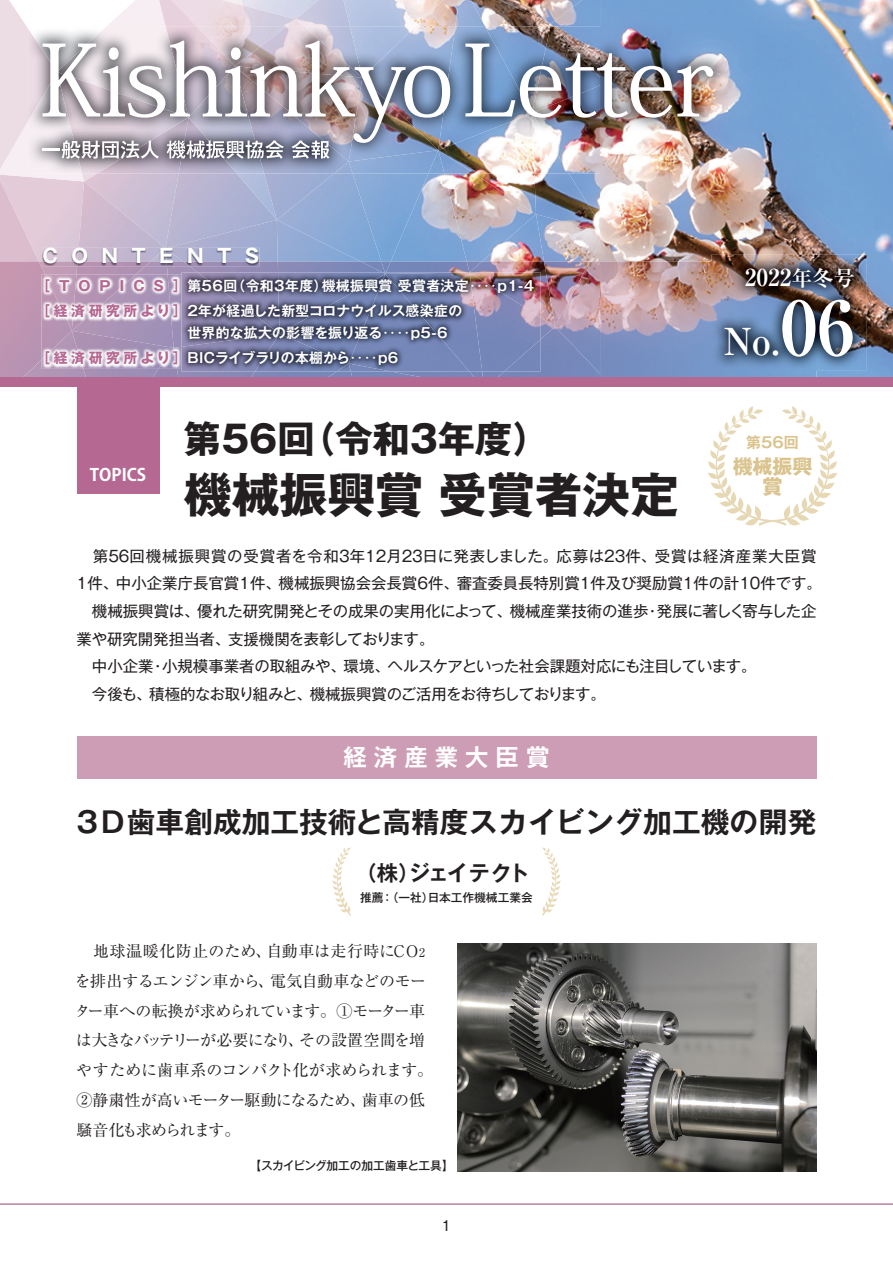
<style>
.page{position:relative;width:893px;height:1263px;background:#fff}
.page>*{position:absolute;margin:0;border:0;box-sizing:border-box;transform-origin:0 0}
.t1{font:700 47.85px "Gothic MB101 Pr 6 N";color:#231f20}
.t2{font:700 37.2px "Gothic MB101 Pr 6 N";color:#231f20}
.t3{font:700 37.2px "Ryumin Pr 6 N";color:#fff}
.t4{font:700 28.65px "Gothic MB101 Pr 6 N De";color:#231f20}
.t5{font:700 23.4px "Ryumin Pr 6 N";color:#fff}
.t6{font:700 23.4px "Gothic MB101 Pr 6 N De";letter-spacing:.3em;color:#fff}
.t7{font:700 21.3px "Gothic MB101 Pr 6 N De";letter-spacing:-.1em;color:#231f20}
.t8{font:700 19.95px/20px "Gothic MB101 Pr 6 N";color:#dac38d;text-align:center}
.t9{font:700 19.2px "Gothic MB101 Pr 6 N";letter-spacing:.695em;color:#fff}
.t10{font:700 16.95px "Koz Go Pr 6 N";color:#fff}
.t11{font:15.9px/29.7px "Ryumin Pr 6 N";letter-spacing:-.025em;color:#231f20}
.t12{font:15.45px/27.6px "Gothic MB101 Pr 6 N";color:#231f20}
.t13{font:700 15px "Gothic MB101 Pr 6 N De";color:#dac38d}
.t14{font:500 14.85px "Gothic BBB Pr 6 N";color:#231f20}
.t15{font:700 13.8px/25.5px "Gothic MB101 Pr 6 N De";letter-spacing:.03em;color:#fff}
.t16{font:700 13.8px "Gothic MB101 Pr 6 N De";color:#fff}
.t17{font:500 11.7px "Gothic MB101 Pr 6 N";letter-spacing:-.03em;color:#231f20}
.t18{font:500 11.7px "Gothic MB101 Pr 6 N";color:#231f20}
.s1{font-family:"Gothic MB101 Pr 6 N";color:#b56891}
.s2{font-size:21px}
.s3{font-size:74.4px}
.s4{font-size:12px}
</style>
<div class="page">
<img style="left:600px;top:0;width:293px;height:377px">
<img style="left:485px;top:0;width:115px;height:26px">
<img style="left:0;top:121px;width:82px;height:60px">
<img style="left:0;top:180px;width:39px;height:81px">
<img style="left:544px;top:231px;width:56px;height:30px">
<img style="left:536px;top:173px;width:64px;height:58px">
<img style="left:79px;top:181px;width:86px;height:67px">
<img style="left:82px;top:173px;width:15px;height:8px">
<img style="left:197px;top:0;width:146px;height:26px">
<img style="left:159px;top:0;width:38px;height:26px">
<img style="left:166px;top:173px;width:71px;height:75px">
<img style="left:237px;top:173px;width:27px;height:47px">
<img style="left:167px;top:220px;width:110px;height:41px">
<img style="left:264px;top:173px;width:13px;height:47px">
<img style="left:443px;top:0;width:12px;height:26px">
<img style="left:287px;top:19px;width:17px;height:7px">
<img style="left:277px;top:173px;width:104px;height:88px">
<img style="left:343px;top:0;width:100px;height:26px">
<img style="left:391px;top:173px;width:53px;height:88px">
<img style="left:500px;top:0;width:82px;height:24px">
<img style="left:455px;top:0;width:30px;height:26px">
<img style="left:444px;top:173px;width:38px;height:88px">
<img style="left:474px;top:173px;width:62px;height:41px">
<img style="left:482px;top:214px;width:62px;height:47px">
<img style="left:600px;top:261px;width:216px;height:116px">
<img style="left:590px;top:261px;width:10px;height:65px">
<img style="left:0;top:261px;width:45px;height:116px">
<img style="left:18px;top:360px;width:65px;height:17px">
<img style="left:555px;top:261px;width:35px;height:65px">
<img style="left:136px;top:266px;width:53px;height:8px">
<img style="left:83px;top:369px;width:66px;height:8px">
<img style="left:149px;top:369px;width:28px;height:8px">
<img style="left:189px;top:261px;width:171px;height:11px">
<img style="left:177px;top:369px;width:71px;height:8px">
<img style="left:555px;top:326px;width:45px;height:51px">
<img style="left:248px;top:372px;width:73px;height:5px">
<img style="left:321px;top:372px;width:30px;height:5px">
<img style="left:360px;top:261px;width:107px;height:11px">
<img style="left:478px;top:372px;width:4px;height:5px">
<img style="left:482px;top:327px;width:73px;height:50px">
<img style="left:351px;top:372px;width:40px;height:5px">
<img style="left:391px;top:372px;width:87px;height:5px">
<img style="left:467px;top:261px;width:3px;height:11px">
<img style="left:470px;top:261px;width:85px;height:66px">
<hr style="left:0;top:1203px;width:893px;height:2px;background:#b56891">
<img style="left:600px;top:26px;width:128px;height:147px">
<img style="left:569px;top:118px;width:31px;height:55px">
<img style="left:550px;top:26px;width:50px;height:18px">
<img style="left:28px;top:29px;width:29px;height:43px">
<img style="left:28px;top:72px;width:29px;height:101px">
<img style="left:534px;top:118px;width:35px;height:55px">
<img style="left:57px;top:26px;width:109px;height:14px">
<img style="left:57px;top:159px;width:122px;height:14px">
<img style="left:166px;top:26px;width:69px;height:14px">
<img style="left:179px;top:159px;width:10px;height:14px">
<img style="left:189px;top:159px;width:46px;height:14px">
<img style="left:349px;top:159px;width:79px;height:3px">
<img style="left:235px;top:159px;width:114px;height:14px">
<img style="left:416px;top:26px;width:22px;height:14px">
<img style="left:235px;top:26px;width:115px;height:14px">
<img style="left:334px;top:162px;width:19px;height:11px">
<img style="left:350px;top:26px;width:66px;height:14px">
<img style="left:428px;top:159px;width:10px;height:14px">
<img style="left:532px;top:26px;width:18px;height:18px">
<img style="left:438px;top:26px;width:94px;height:87px">
<img style="left:438px;top:113px;width:96px;height:60px">
<img style="left:465px;top:44px;width:248px;height:74px">
<img style="left:43px;top:40px;width:407px;height:119px">
<img style="left:712px;top:255px;width:155px;height:115px">
<img style="left:712px;top:261px;width:104px;height:109px">
<img style="left:42px;top:248px;width:36px;height:13px">
<img style="left:78px;top:248px;width:73px;height:13px">
<img style="left:151px;top:248px;width:14px;height:13px">
<img style="left:165px;top:248px;width:95px;height:13px">
<img style="left:42px;top:261px;width:103px;height:5px">
<img style="left:145px;top:261px;width:38px;height:5px">
<img style="left:183px;top:261px;width:77px;height:5px">
<div style="left:0;top:377px;width:893px;height:10px;background:#b56891"></div>
<div style="left:77px;top:377px;width:82px;height:117px;background:#b56891"></div>
<svg style="left:708px;top:406px;width:129px;height:120px"></svg>
<div style="left:77px;top:736px;width:739px;height:43px;background:#cd9cb5"></div>
<img style="left:457px;top:943px;width:359px;height:228px">
<svg style="left:332px;top:847px;width:19px;height:69px"></svg>
<svg style="left:542px;top:847px;width:19px;height:69px"></svg>
<img style="left:83px;top:348px;width:76px;height:21px">
<img style="left:42px;top:274px;width:30px;height:57px">
<img style="left:42px;top:331px;width:41px;height:38px">
<img style="left:72px;top:274px;width:96px;height:74px">
<img style="left:159px;top:348px;width:15px;height:21px">
<img style="left:168px;top:274px;width:13px;height:74px">
<img style="left:174px;top:347px;width:7px;height:22px">
<img style="left:181px;top:272px;width:17px;height:62px">
<img style="left:198px;top:272px;width:183px;height:62px">
<img style="left:181px;top:334px;width:74px;height:38px">
<img style="left:255px;top:334px;width:82px;height:38px">
<img style="left:337px;top:363px;width:12px;height:9px">
<svg style="left:381px;top:261px;width:10px;height:13px"></svg>
<img style="left:279px;top:274px;width:70px;height:89px">
<img style="left:469px;top:317px;width:71px;height:55px">
<img style="left:385px;top:272px;width:84px;height:2px">
<img style="left:349px;top:274px;width:120px;height:98px">
<img style="left:469px;top:272px;width:71px;height:45px">
<svg style="left:181px;top:347px;width:1px;height:22px"></svg>
<p class="t9" style="left:43px;top:240px;width:218px">CONTENTS</p>
<p class="t15" style="left:37px;top:272px;width:499px"><span class="s1">［ T O P I C S ］</span>第56回（令和3年度）機械振興賞 受賞者決定‥‥p1-4<span class="s1">［経済研究所より］</span>2年が経過した新型コロナウイルス感染症の</p>
<p class="t16" style="left:37px;top:346px;width:363px"><span class="s1">［経済研究所より］</span>BICライブラリの本棚から‥‥p6</p>
<p class="t15" style="left:187px;top:319px;width:262px">世界的な拡大の影響を振り返る‥‥p5-6</p>
<h3 class="t5" style="left:745px;top:259px;width:111px">2022<span class="s2">年冬号</span></h3>
<h2 class="t3" style="left:724px;top:312px;width:132px">No.<span class="s3">06</span></h2>
<h2 class="t2" style="left:184px;top:408px;width:367px">第56回（令和3年度）</h2>
<h1 class="t1" style="left:184px;top:455px;width:496px">機械振興賞 受賞者決定</h1>
<p class="t12" style="left:74px;top:541px;width:749px">　第56回機械振興賞の受賞者を令和3年12月23日に発表しました。応募は23件、受賞は経済産業大臣賞１件、中小企業庁長官賞１件、機械振興協会会長賞６件、審査委員長特別賞1件及び奨励賞1件の計10件です。　機械振興賞は、優れた研究開発とその成果の実用化によって、機械産業技術の進歩・発展に著しく寄与した企業や研究開発担当者、支援機関を表彰しております。<br>　中小企業・小規模事業者の取組みや、環境、ヘルスケアといった社会課題対応にも注目しています。<br>　今後も、積極的なお取り組みと、機械振興賞のご活用をお待ちしております。</p>
<p class="t13" style="left:746px;top:430px;width:54px">第56回</p>
<p class="t8" style="left:733px;top:456px;width:81px">機械振興賞</p>
<p class="t10" style="left:90px;top:465px;width:58px">TOPICS</p>
<h3 class="t6" style="left:344px;top:738px;width:207px">経済産業大臣賞</h3>
<h3 class="t4" style="left:77px;top:798px;width:741px">3D歯車創成加工技術と高精度スカイビング加工機の開発</h3>
<h3 class="t7" style="left:356px;top:856px;width:176px">（株）ジェイテクト</h3>
<p class="t18" style="left:360px;top:887px;width:174px">推薦：（一社）日本工作機械工業会</p>
<p class="t11" style="left:74px;top:935px;width:360px">　地球温暖化防止のため、自動車は走行時にCO<span class="s4">2</span>を排出するエンジン車から、電気自動車などのモーター車への転換が求められています。①モーター車は大きなバッテリーが必要になり、その設置空間を増やすために歯車系のコンパクト化が求められます。<br>②静粛性が高いモーター駆動になるため、歯車の低騒音化も求められます。</p>
<p class="t17" style="left:250px;top:1156px;width:206px">【スカイビング加工の加工歯車と工具】</p>
<p class="t14" style="left:442px;top:1214px;width:11px">1</p>
</div>
